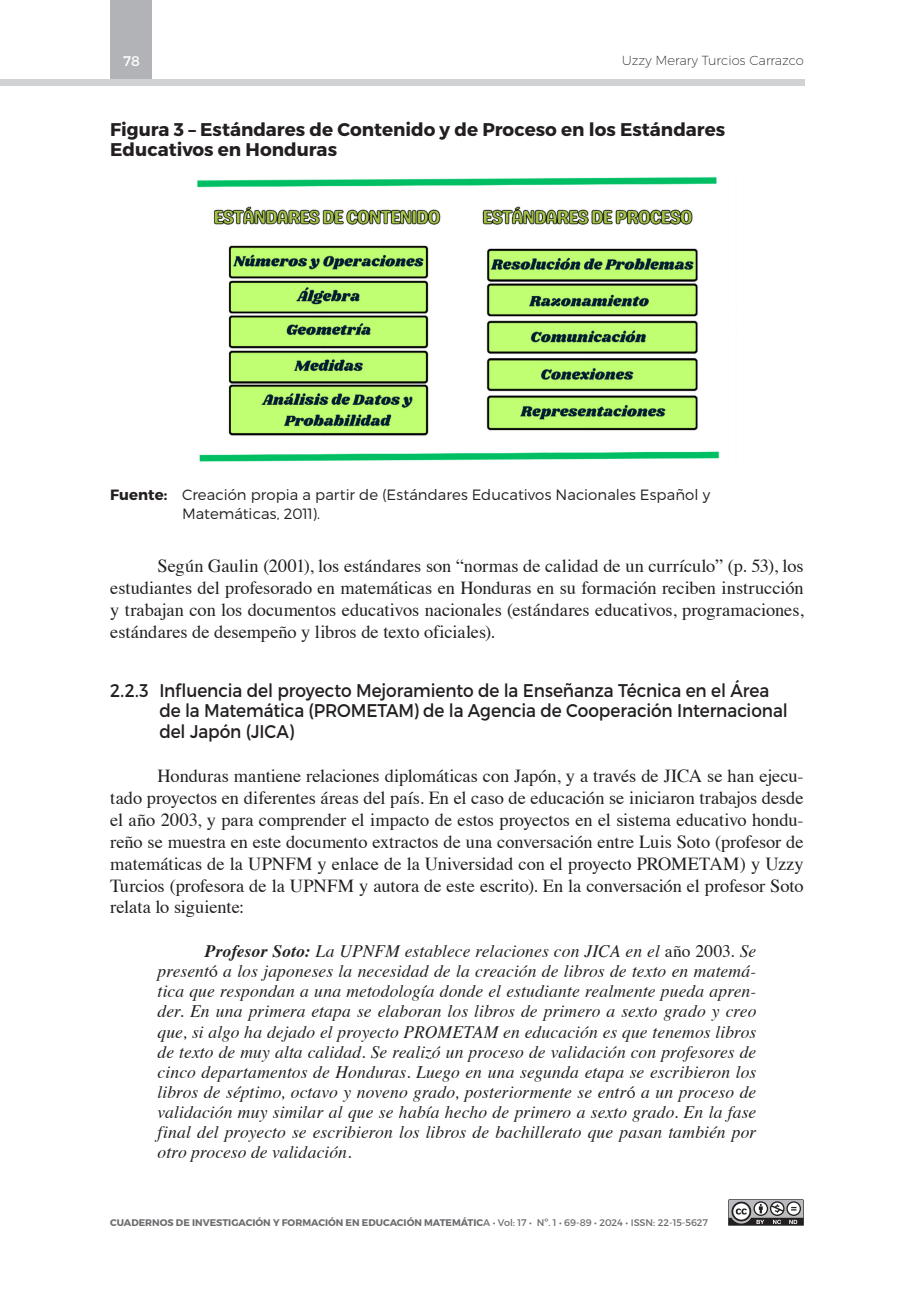
<style>
.page{position:relative;width:914px;height:1292px;background:#fff}
.page>*{position:absolute;margin:0;border:0;box-sizing:border-box;transform-origin:0 0}
.t1{font:18.38px/21.9px "Times";letter-spacing:-.005em;color:#231f20;text-align:justify}
.t2{font:18.38px/20.1px "Trueno Rg";letter-spacing:-.005em;color:#231f20;scale:.92 1}
.t3{font:18.38px/20.1px "Trueno Bd";color:#231f20}
.t4{font:italic 17.5px/20.1px "Times";letter-spacing:.005em;color:#231f20;text-align:justify}
.t5{font:14.88px/19.2px "Trueno Lt";letter-spacing:.005em;color:#231f20}
.t6{font:14px "Trueno Rg";color:#fff}
.t7{font:13.12px "Trueno Ult Lt";color:#231f20}
.t8{font:9.62px "Trueno Bd";color:#6c6d70}
.s1{font-family:"Trueno Bd"}
.s2{font-weight:700}
.s3{font-style:normal}
.s4{font-family:"Trueno Rg"}
</style>
<div class="page">
<div style="left:110px;top:0;width:41px;height:86px;background:#b2b3b7"></div>
<svg style="left:728px;top:1199px;width:75px;height:26px"></svg>
<div style="left:0;top:80px;width:805px;height:6px;background:#d1d2d4"></div>
<img style="left:197px;top:177px;width:523px;height:285px">
<p class="t6" style="left:123px;top:52px;width:18px">78</p>
<p class="t7" style="left:621px;top:52px;width:183px">Uzzy Merary Turcios Carrazco</p>
<p class="t3" style="left:110px;top:120px;width:616px">Figura 3 – Estándares de Contenido y de Proceso en los Estándares<br>Educativos en Honduras</p>
<p class="t5" style="left:182px;top:484px;width:529px;text-indent:-72px"><span class="s1">Fuente:</span> Creación propia a partir de (Estándares Educativos Nacionales Español y<br>Matemáticas, 2011).</p>
<p class="t1" style="left:110px;top:553px;width:695px;text-indent:47px">Según Gaulin (2001), los estándares son “normas de calidad de un currículo” (p. 53), los estudiantes del profesorado en matemáticas en Honduras en su formación reciben instrucción y trabajan con los documentos educativos nacionales (estándares educativos, programaciones, estándares de desempeño y libros de texto oficiales).</p>
<p class="t2" style="left:159px;top:680px;width:684px;text-indent:-49px">2.2.3 Influencia del proyecto Mejoramiento de la Enseñanza Técnica en el Área de la Matemática (PROMETAM) de la Agencia de Cooperación Internacional del Japón (JICA)</p>
<p class="t1" style="left:110px;top:763px;width:695px;text-indent:47px">Honduras mantiene relaciones diplomáticas con Japón, y a través de JICA se han ejecu&shy;tado proyectos en diferentes áreas del país. En el caso de educación se iniciaron trabajos desde el año 2003, y para comprender el impacto de estos proyectos en el sistema educativo hondu&shy;reño se muestra en este documento extractos de una conversación entre Luis Soto (profesor de matemáticas de la UPNFM y enlace de la Universidad con el proyecto PROMETAM) y Uzzy Turcios (profesora de la UPNFM y autora de este escrito). En la conversación el profesor Soto relata lo siguiente:</p>
<p class="t4" style="left:157px;top:940px;width:600px;text-indent:47px"><span class="s2">Profesor Soto:</span> La UPNFM establece relaciones con JICA en el <span class="s3">año 2003.</span> Se present<span class="s3">ó</span> a los japoneses la necesidad de la creación de libros de texto en matemá&shy;tica que respondan a una metodología donde el estudiante realmente pueda apren&shy;der. En una primera etapa se elaboran los libros de primero a sexto grado y creo que, si algo ha dejado el proyecto PROMETAM en educación es que tenemos libros de texto de muy alta calidad. Se realizó un proceso de validación con profesores de cinco departamentos de Honduras. Luego en una segunda etapa se escribieron los libros de séptimo, octavo y noveno grado, posteriormente se entr<span class="s3">ó</span> a un proceso de validación muy similar al que se había hecho de primero a sexto grado. En la fase final del proyecto se escribieron los libros de bachillerato que pasan también por otro proceso de validación.</p>
<p class="t8" style="left:110px;top:1216px;width:599px">CUADERNOS DE INVESTIGACIÓN Y FORMACIÓN EN EDUCACIÓN MATEMÁTIC<span class="s4">A • Vol: 17 • Nº. 1 • 69-89 • 2024 • ISSN: 22-15-5627</span></p>
</div>
